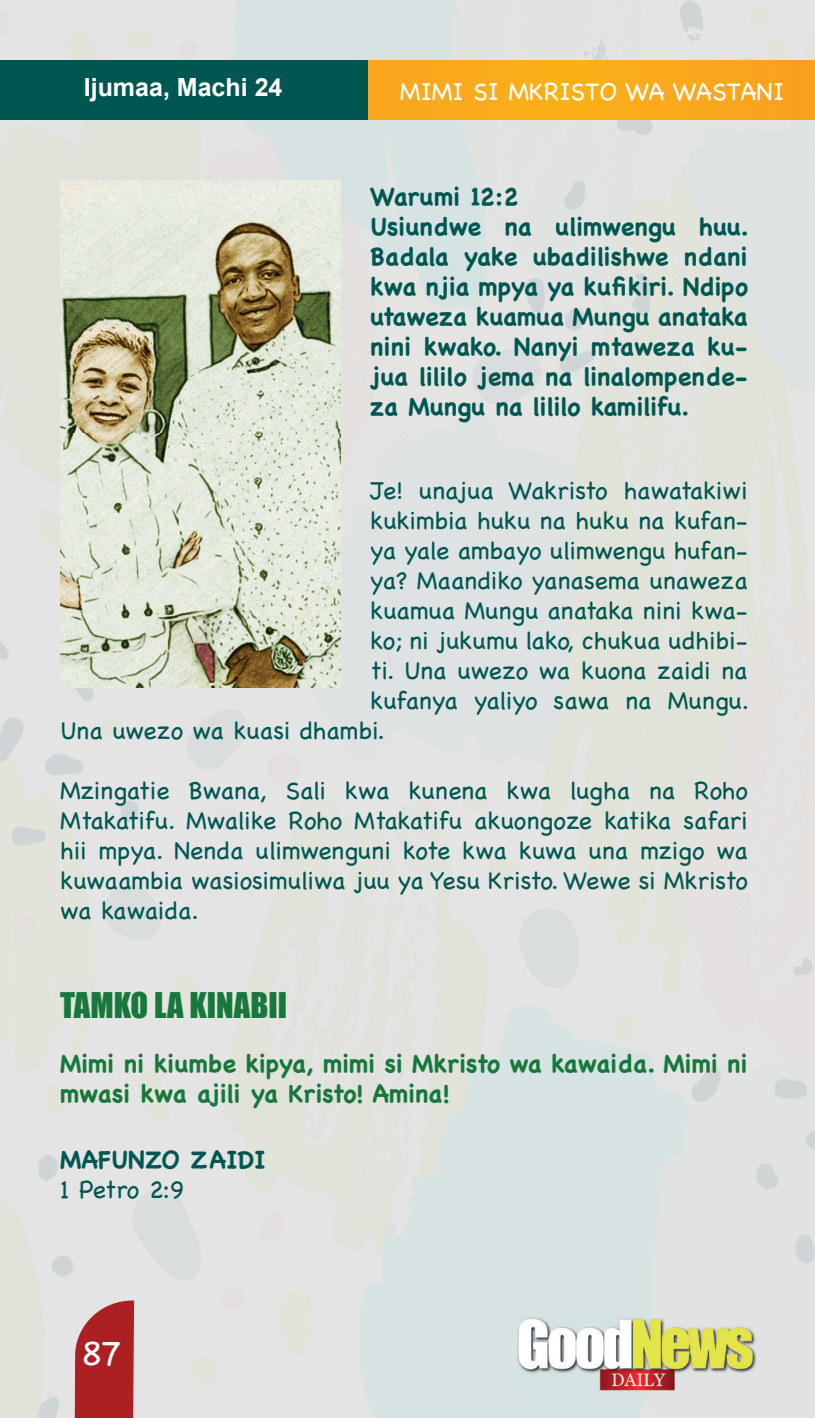
<style>
.page{position:relative;width:815px;height:1418px;background:#fff}
.page>*{position:absolute;margin:0;border:0;box-sizing:border-box;transform-origin:0 0}
.t1{font:35px "Chalkboard";color:#fff}
.t2{font:32.5px "Impact";color:#18783c}
.t3{font:25px/30px "Chalkboard";color:#005752;text-align:justify}
.t4{font:700 25px/30px "Chalkboard";color:#005752}
.t5{font:700 25px/30px "Chalkboard";color:#18783c}
.t6{font:25px "Chalkboard";color:#fff}
.t7{font:700 25px "Arial";color:#fff}
</style>
<div class="page">
<img style="left:0;top:621px;width:245px;height:796px">
<img style="left:327px;top:266px;width:488px;height:621px">
<img style="left:244px;top:687px;width:83px;height:200px">
<div style="left:139px;top:60px;width:676px;height:60px;background:#faa91c"></div>
<div style="left:0;top:60px;width:368px;height:60px;background:#005752"></div>
<svg style="left:75px;top:1300px;width:59px;height:117px;background:#b23437"></svg>
<img style="left:516px;top:1316px;width:243px;height:76px">
<img style="left:60px;top:180px;width:280px;height:507px">
<p class="t7" style="left:84px;top:70px;width:200px">Ijumaa, Machi 24</p>
<p class="t6" style="left:400px;top:77px;width:386px">MIMI SI MKRISTO WA WASTANI</p>
<p class="t4" style="left:370px;top:181px;width:380px">Warumi 12:2<br>Usiundwe na ulimwengu huu.<br>Badala yake ubadilishwe ndani kwa njia mpya ya kufikiri. Ndipo utaweza kuamua Mungu anataka nini kwako. Nanyi mtaweza ku&shy;jua lililo jema na linalompende&shy;za Mungu na lililo kamilifu.</p>
<p class="t3" style="left:370px;top:475px;width:379px">Je! unajua Wakristo hawatakiwi</p>
<p class="t3" style="left:370px;top:505px;width:379px">kukimbia huku na huku na kufan-</p>
<p class="t3" style="left:370px;top:535px;width:379px">ya yale ambayo ulimwengu hufan-</p>
<p class="t3" style="left:370px;top:565px;width:379px">ya? Maandiko yanasema unaweza</p>
<p class="t3" style="left:370px;top:595px;width:379px">kuamua Mungu anataka nini kwa-</p>
<p class="t3" style="left:370px;top:625px;width:379px">ko; ni jukumu lako, chukua udhibi-</p>
<p class="t3" style="left:370px;top:655px;width:379px">ti. Una uwezo wa kuona zaidi na</p>
<p class="t3" style="left:370px;top:685px;width:380px">kufanya yaliyo sawa na Mungu.</p>
<p class="t3" style="left:60px;top:715px;width:326px">Una uwezo wa kuasi dhambi.</p>
<p class="t3" style="left:60px;top:775px;width:689px">Mzingatie Bwana, Sali kwa kunena kwa lugha na Roho Mtakatifu. Mwalike Roho Mtakatifu akuongoze katika safari hii mpya. Nenda ulimwenguni kote kwa kuwa una mzigo wa kuwaambia wasiosimuliwa juu ya Yesu Kristo. Wewe si Mkristo wa kawaida.</p>
<h2 class="t2" style="left:60px;top:980px;width:228px">TAMKO LA KINABII</h2>
<p class="t5" style="left:60px;top:1048px;width:689px">Mimi ni kiumbe kipya, mimi si Mkristo wa kawaida. Mimi ni mwasi kwa ajili ya Kristo! Amina!</p>
<p class="t4" style="left:60px;top:1144px;width:207px">MAFUNZO ZAIDI</p>
<p class="t3" style="left:60px;top:1174px;width:126px">1 Petro 2:9</p>
<h1 class="t1" style="left:82px;top:1332px;width:41px">87</h1>
</div>
